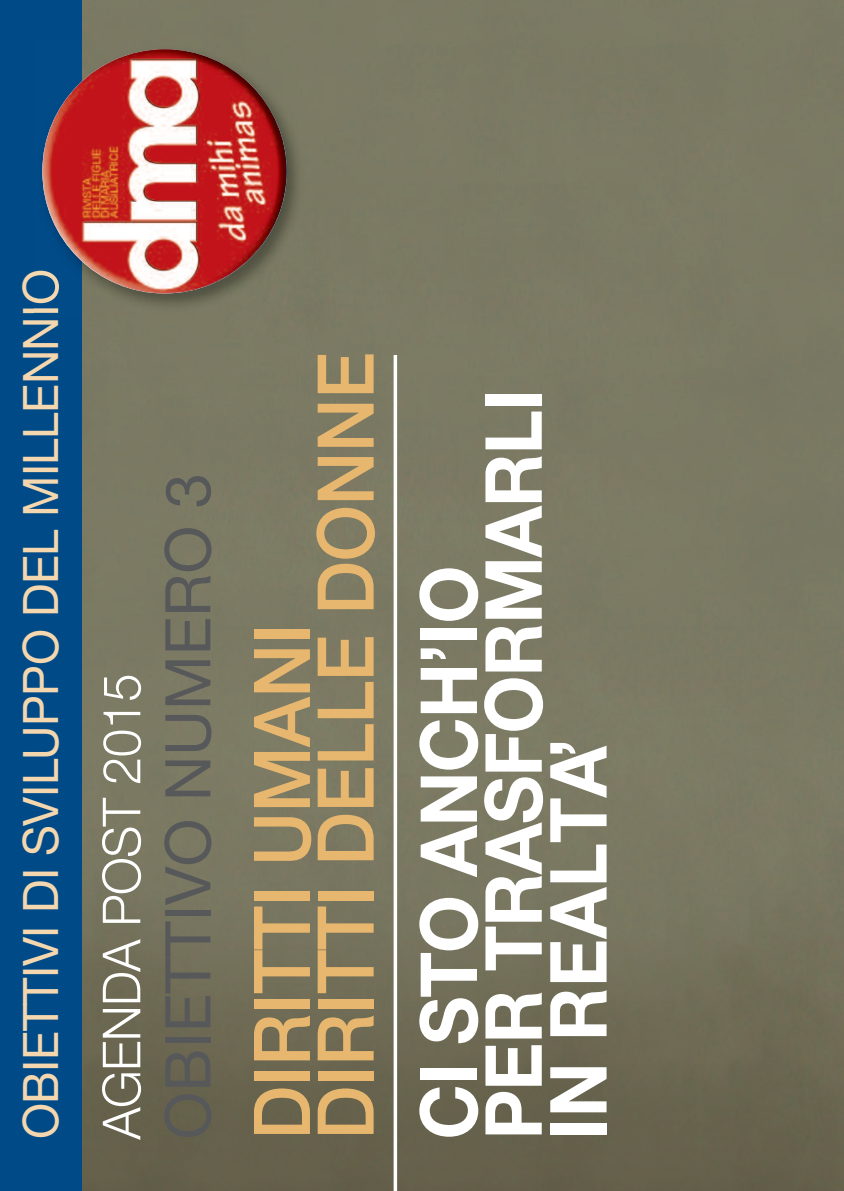
<style>
.page{position:relative;width:844px;height:1191px;background:#fff}
.page>*{position:absolute;margin:0;border:0;box-sizing:border-box;transform-origin:0 0}
.t1{font:700 78.75px/64.8px "Helvetica Neue LT Pro";letter-spacing:-.015em;color:#fff;scale:.95 1}
.t2{font:500 78.23px/63.7px "Helvetica Neue LT Pro";letter-spacing:-.005em;color:#e8b76f;scale:.95 1}
.t3{font:63px "Helvetica Neue LT Pro";color:#57585a}
.t4{font:300 52.5px "Helvetica Neue LT Pro";letter-spacing:-.01em;color:#fff}
.t5{font:49px "Helvetica Neue LT Pro";letter-spacing:-.01em;color:#f4d7af}
</style>
<div class="page">
<img style="left:82px;top:0;width:761px;height:1191px">
<svg style="left:393px;top:355px;width:4px;height:836px"></svg>
<div style="left:0;top:0;width:82px;height:1191px;background:#004b87"></div>
<img style="left:34px;top:41px;width:275px;height:275px">
<img style="left:42px;top:49px;width:245px;height:244px;border-radius:50%">
<p class="t5" style="left:23px;top:1139px;width:871px;rotate:-90deg">OBIETTIVI DI SVILUPPO DEL MILLENNIO</p>
<p class="t4" style="left:103px;top:1139px;width:468px;rotate:-90deg">AGENDA POST 2015</p>
<p class="t3" style="left:165px;top:1139px;width:668px;rotate:-90deg">OBIETTIVO NUMERO 3</p>
<p class="t2" style="left:257px;top:1139px;width:830px;rotate:-90deg">DIRITTI UMANI<br>DIRITTI DELLE DONNE</p>
<p class="t1" style="left:423px;top:1139px;width:791px;rotate:-90deg">CI STO ANCH’IO<br>PER TRASFORMARLI<br>IN REALTA’</p>
</div>
